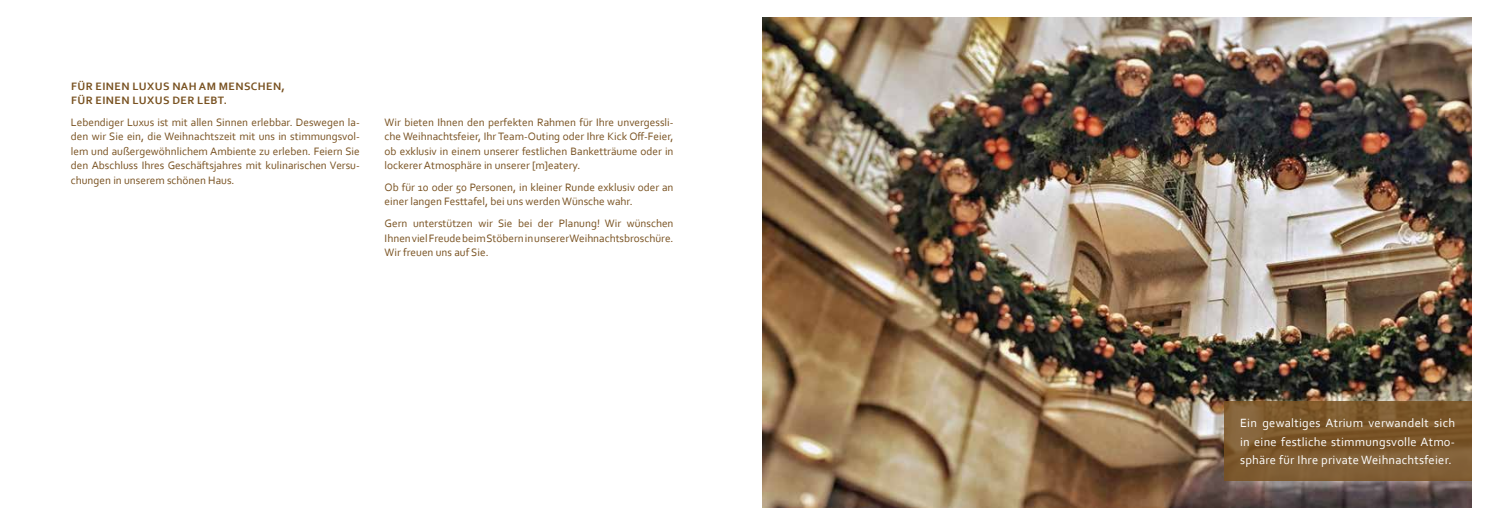
<style>
.page{position:relative;width:1489px;height:525px;background:#fff}
.page>*{position:absolute;margin:0;border:0;box-sizing:border-box;transform-origin:0 0}
.t1{font:12.5px/18.8px "Corbel";letter-spacing:.02em;color:#fff;text-align:justify}
.t2{font:11.25px/14.5px "Corbel";color:#785120;text-align:justify}
.t3{font:700 11.25px/14.5px "Corbel";letter-spacing:.04em;color:#785120}
</style>
<div class="page">
<img style="left:762px;top:18px;width:708px;height:489px">
<svg style="left:1223px;top:401px;width:247px;height:79px;background:#7d5a2f"></svg>
<p class="t3" style="left:71px;top:78px;width:215px">FÜR EINEN LUXUS NAH AM MENSCHEN,<br>FÜR EINEN LUXUS DER LEBT.</p>
<p class="t2" style="left:71px;top:114px;width:290px">Lebendiger Luxus ist mit allen Sinnen erlebbar. Deswegen la&shy;den wir Sie ein, die Weihnachtszeit mit uns in stimmungsvol&shy;lem und außergewöhnlichem Ambiente zu erleben. Feiern Sie den Abschluss Ihres Geschäftsjahres mit kulinarischen Versu&shy;chungen in unserem schönen Haus.</p>
<p class="t2" style="left:384px;top:114px;width:290px">Wir bieten Ihnen den perfekten Rahmen für Ihre unvergessli&shy;che Weihnachtsfeier, Ihr Team-Outing oder Ihre Kick Off-Feier, ob exklusiv in einem unserer festlichen Banketträume oder in lockerer Atmosphäre in unserer [m]eatery.</p>
<p class="t2" style="left:384px;top:179px;width:290px">Ob für 10 oder 50 Personen, in kleiner Runde exklusiv oder an einer langen Festtafel, bei uns werden Wünsche wahr.</p>
<p class="t2" style="left:384px;top:215px;width:290px">Gern unterstützen wir Sie bei der Planung! Wir wünschen Ihnen viel Freude beim Stöbern in unserer Weihnachtsbroschüre.<br>Wir freuen uns auf Sie.</p>
<p class="t1" style="left:1239px;top:413px;width:216px">Ein gewaltiges Atrium verwandelt sich in eine festliche stimmungsvolle Atmo&shy;sphäre für Ihre private Weihnachtsfeier.</p>
</div>
